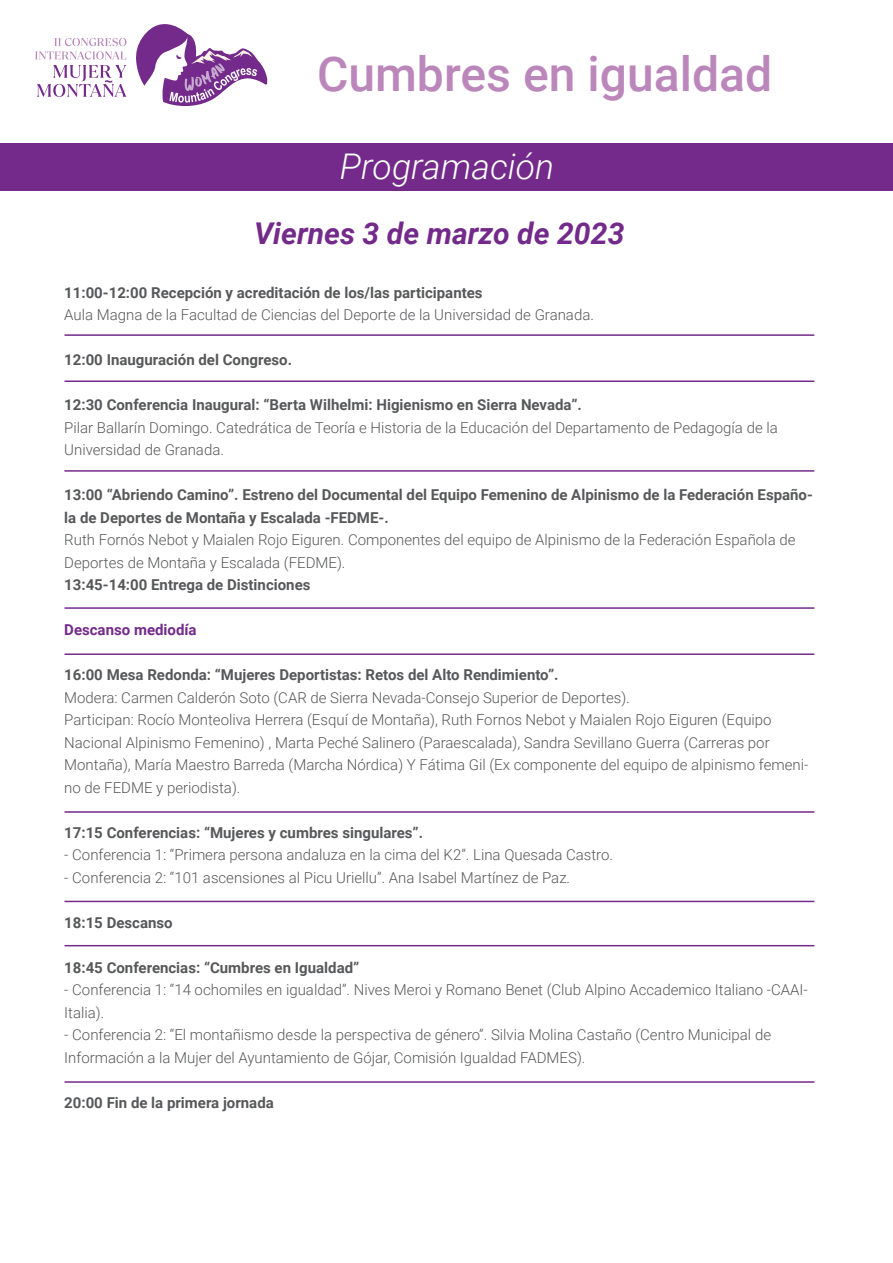
<style>
.page{position:relative;width:893px;height:1263px;background:#fff}
.page>*{position:absolute;margin:0;border:0;box-sizing:border-box;transform-origin:0 0}
.t1{font:500 48px "Roboto";color:#bb87bb}
.t2{font:italic 300 35.4px "Roboto";color:#fff}
.t3{font:italic 700 30px "Roboto";color:#732a8a}
.t4{font:300 15px/22.5px "Roboto";color:#57585a}
.t5{font:700 15px/22.5px "Roboto";color:#57585a}
.t6{font:700 15px "Roboto";color:#732a8a}
</style>
<div class="page">
<div style="left:0;top:144px;width:893px;height:47px;background:#732a8a"></div>
<svg style="left:136px;top:24px;width:132px;height:82px"></svg>
<svg style="left:35px;top:38px;width:91px;height:59px"></svg>
<hr style="left:64px;top:334px;width:750px;height:2px;background:#732a8a">
<hr style="left:64px;top:380px;width:750px;height:2px;background:#732a8a">
<hr style="left:64px;top:470px;width:750px;height:2px;background:#732a8a">
<hr style="left:64px;top:607px;width:750px;height:2px;background:#732a8a">
<hr style="left:64px;top:653px;width:750px;height:2px;background:#732a8a">
<hr style="left:64px;top:811px;width:750px;height:2px;background:#732a8a">
<hr style="left:64px;top:901px;width:750px;height:1px;background:#732a8a">
<hr style="left:64px;top:945px;width:750px;height:1px;background:#732a8a">
<hr style="left:64px;top:1081px;width:750px;height:2px;background:#732a8a">
<h1 class="t1" style="left:317px;top:41px;width:457px">Cumbres en igualdad</h1>
<h2 class="t2" style="left:340px;top:141px;width:216px">Programación</h2>
<h3 class="t3" style="left:254px;top:213px;width:372px">Viernes 3 de marzo de 2023</h3>
<p class="t5" style="left:64px;top:281px;width:420px">11:00-12:00 Recepción y acreditación de los/las participantes</p>
<p class="t4" style="left:64px;top:303px;width:531px">Aula Magna de la Facultad de Ciencias del Deporte de la Universidad de Granada.</p>
<p class="t5" style="left:64px;top:348px;width:229px">12:00 Inauguración del Congreso.</p>
<p class="t5" style="left:64px;top:393px;width:519px">12:30 Conferencia Inaugural: “Berta Wilhelmi: Higienismo en Sierra Nevada”.</p>
<p class="t4" style="left:64px;top:416px;width:715px">Pilar Ballarín Domingo. Catedrática de Teoría e Historia de la Educación del Departamento de Pedagogía de la<br>Universidad de Granada.</p>
<p class="t5" style="left:64px;top:483px;width:750px">13:00 “Abriendo Camino”. Estreno del Documental del Equipo Femenino de Alpinismo de la Federación Españo&shy;la de Deportes de Montaña y Escalada -FEDME-.</p>
<p class="t4" style="left:64px;top:528px;width:733px">Ruth Fornós Nebot y Maialen Rojo Eiguren. Componentes del equipo de Alpinismo de la Federación Española de<br>Deportes de Montaña y Escalada (FEDME).</p>
<p class="t5" style="left:64px;top:573px;width:248px">13:45-14:00 Entrega de Distinciones</p>
<p class="t6" style="left:64px;top:619px;width:134px">Descanso mediodía</p>
<p class="t5" style="left:64px;top:663px;width:496px">16:00 Mesa Redonda: “Mujeres Deportistas: Retos del Alto Rendimiento”.</p>
<p class="t4" style="left:64px;top:686px;width:746px">Modera: Carmen Calderón Soto (CAR de Sierra Nevada-Consejo Superior de Deportes).<br>Participan: Rocío Monteoliva Herrera (Esquí de Montaña), Ruth Fornos Nebot y Maialen Rojo Eiguren (Equipo Nacional Alpinismo Femenino) , Marta Peché Salinero (Paraescalada), Sandra Sevillano Guerra (Carreras por Montaña), María Maestro Barreda (Marcha Nórdica) Y Fátima Gil (Ex componente del equipo de alpinismo femeni&shy;no de FEDME y periodista).</p>
<p class="t5" style="left:64px;top:821px;width:360px">17:15 Conferencias: “Mujeres y cumbres singulares”.</p>
<p class="t4" style="left:64px;top:843px;width:550px">- Conferencia 1: “Primera persona andaluza en la cima del K2”. Lina Quesada Castro.</p>
<p class="t4" style="left:64px;top:866px;width:507px">- Conferencia 2: “101 ascensiones al Picu Uriellu”. Ana Isabel Martínez de Paz.</p>
<p class="t5" style="left:64px;top:911px;width:110px">18:15 Descanso</p>
<p class="t5" style="left:64px;top:956px;width:297px">18:45 Conferencias: “Cumbres en Igualdad”</p>
<p class="t4" style="left:64px;top:978px;width:745px">- Conferencia 1: “14 ochomiles en igualdad”. Nives Meroi y Romano Benet (Club Alpino Accademico Italiano -CAAI-<br>Italia).</p>
<p class="t4" style="left:64px;top:1023px;width:708px">- Conferencia 2: “El montañismo desde la perspectiva de género”. Silvia Molina Castaño (Centro Municipal de<br>Información a la Mujer del Ayuntamiento de Gójar, Comisión Igualdad FADMES).</p>
<p class="t5" style="left:64px;top:1091px;width:211px">20:00 Fin de la primera jornada</p>
</div>
